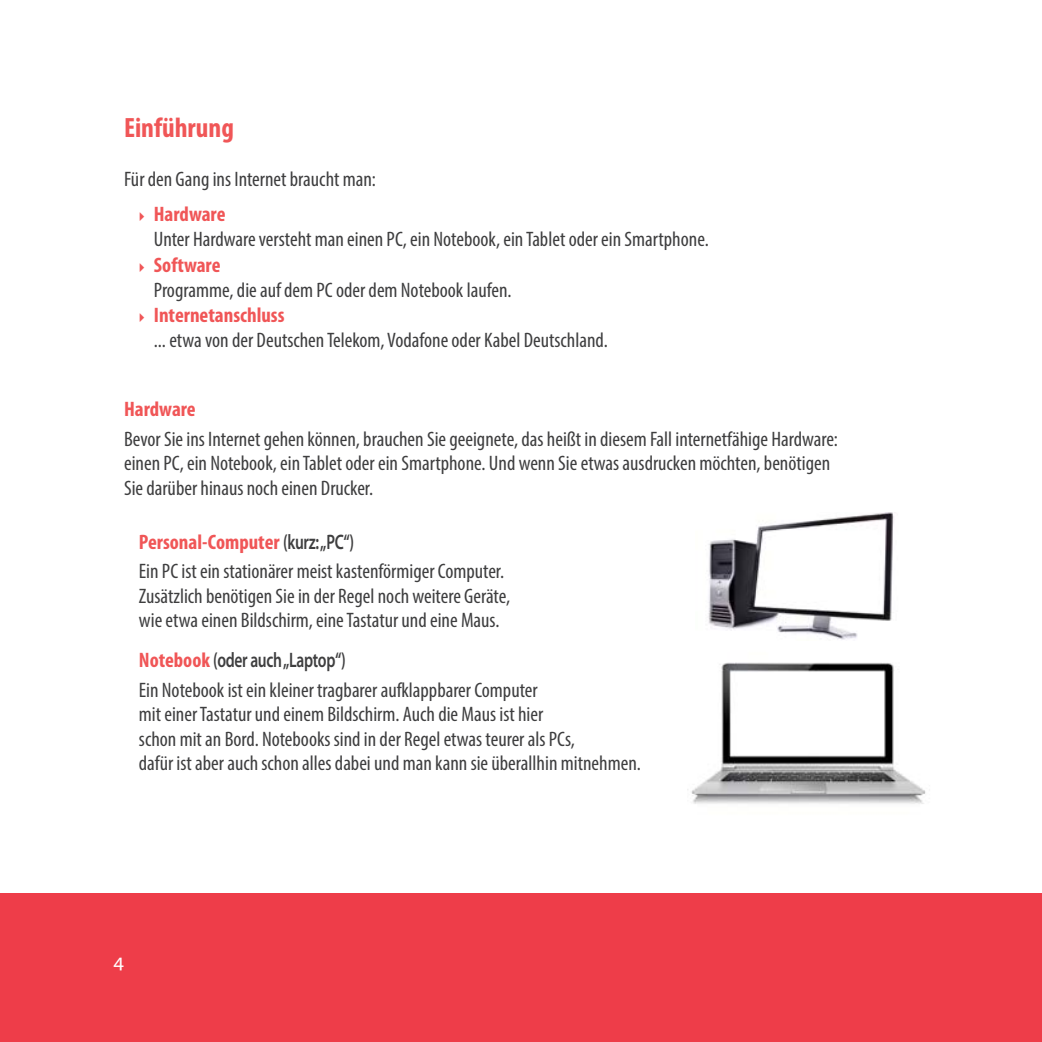
<style>
.page{position:relative;width:1042px;height:1042px;background:#fff}
.page>*{position:absolute;margin:0;border:0;box-sizing:border-box;transform-origin:0 0}
.t1{font:700 condensed 28px "Myriad Pro";color:#f05657}
.t2{font:condensed 21px/24.5px "Myriad Pro";color:#3e3e3f}
.t3{font:700 condensed 21px "Myriad Pro";color:#f05657}
.t4{font:21px "Myriad Pro";color:#fff}
.s1{font-weight:700;color:#f05657}
.s2{font-weight:600;font-stretch:normal}
</style>
<div class="page">
<div style="left:0;top:893px;width:1042px;height:149px;background:#ee3d49"></div>
<img style="left:687px;top:662px;width:239px;height:142px">
<img style="left:708px;top:513px;width:186px;height:127px">
<h1 class="t1" style="left:124px;top:110px;width:111px">Einführung</h1>
<p class="t2" style="left:124px;top:167px;width:253px">Für den Gang ins Internet braucht man:</p>
<p class="t3" style="left:154px;top:201px;width:73px">Hardware</p>
<p class="t2" style="left:154px;top:227px;width:556px">Unter Hardware versteht man einen PC, ein Notebook, ein Tablet oder ein Smartphone.</p>
<p class="t3" style="left:154px;top:251px;width:68px">Software</p>
<p class="t2" style="left:154px;top:277px;width:359px">Programme, die auf dem PC oder dem Notebook laufen.</p>
<p class="t3" style="left:154px;top:302px;width:132px">Internetanschluss</p>
<p class="t2" style="left:154px;top:328px;width:455px">... etwa von der Deutschen Telekom, Vodafone oder Kabel Deutschland.</p>
<p class="t3" style="left:124px;top:396px;width:73px">Hardware</p>
<p class="t2" style="left:124px;top:426px;width:715px">Bevor Sie ins Internet gehen können, brauchen Sie geeignete, das heißt in diesem Fall internetfähige Hardware: einen PC, ein Notebook, ein Tablet oder ein Smartphone. Und wenn Sie etwas ausdrucken möchten, benötigen<br>Sie darüber hinaus noch einen Drucker.</p>
<p class="t2" style="left:139px;top:527px;width:367px;line-height:29.4px"><span class="s1">Personal-Computer</span> <span class="s2">(kurz: „PC“)<br></span>Ein PC ist ein stationärer meist kastenförmiger Computer.</p>
<p class="t2" style="left:139px;top:583px;width:373px">Zusätzlich benötigen Sie in der Regel noch weitere Geräte, wie etwa einen Bildschirm, eine Tastatur und eine Maus.</p>
<p class="t2" style="left:139px;top:645px;width:400px;line-height:29.4px"><span class="s1">Notebook</span> <span class="s2">(oder auch „Laptop“)<br></span>Ein Notebook ist ein kleiner tragbarer aufklappbarer Computer</p>
<p class="t2" style="left:139px;top:702px;width:503px">mit einer Tastatur und einem Bildschirm. Auch die Maus ist hier<br>schon mit an Bord. Notebooks sind in der Regel etwas teurer als PCs,<br>dafür ist aber auch schon alles dabei und man kann sie überallhin mitnehmen.</p>
<p class="t4" style="left:113px;top:947px;width:12px">4</p>
</div>
